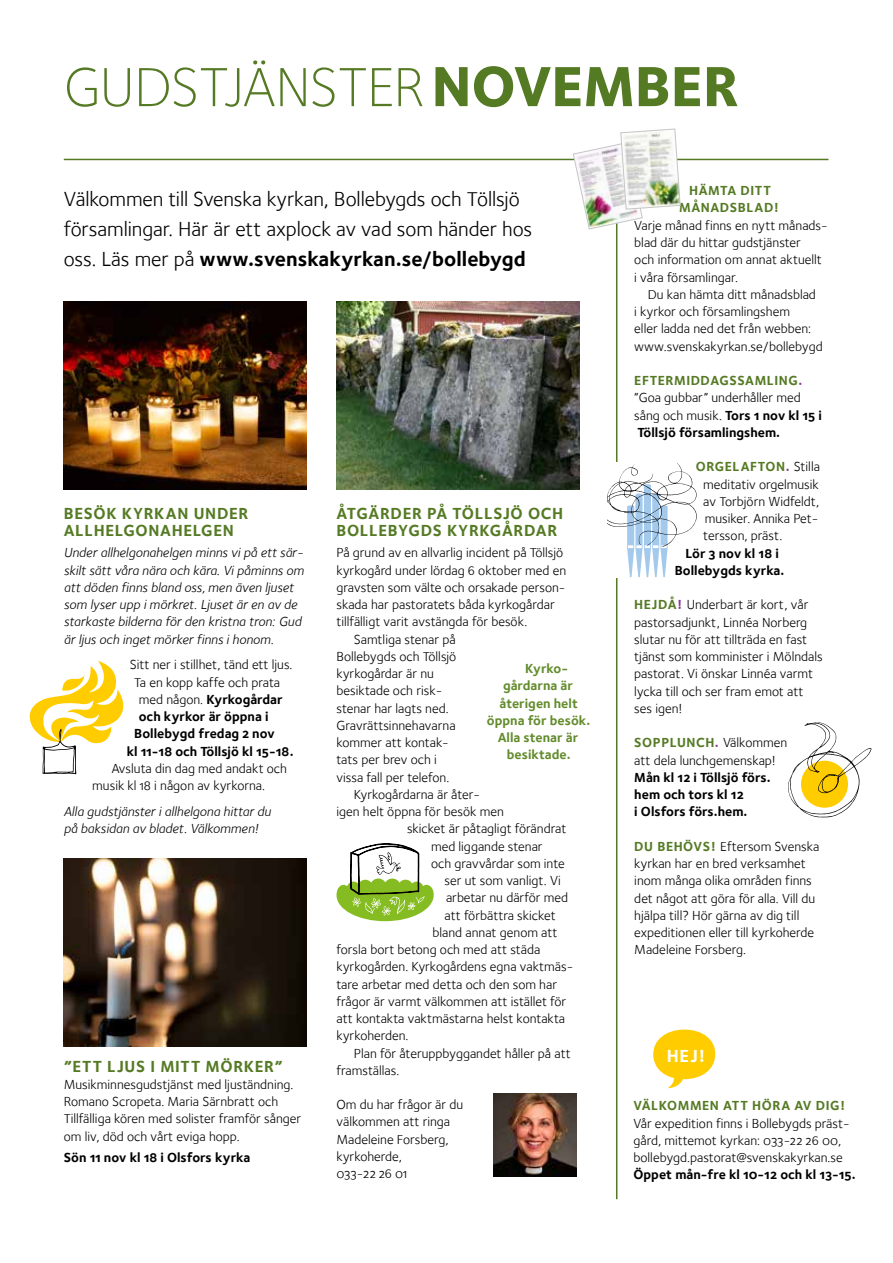
<style>
.page{position:relative;width:893px;height:1263px;background:#fff}
.page>*{position:absolute;margin:0;border:0;box-sizing:border-box;transform-origin:0 0}
.t1{font:300 57px "Foundry Sterling";letter-spacing:-.015em;color:#557a24}
.t2{font:21px/30px "Foundry Sterling Book OSF";letter-spacing:-.005em;color:#000}
.t3{font:21px "Foundry Sterling Bold OSF";color:#000}
.t4{font:700 18px "Foundry Sterling";color:#fff}
.t5{font:700 16.5px/17.2px "Foundry Sterling";letter-spacing:.04em;color:#557a24}
.t6{font:13.5px/17.2px "Foundry Sterling Book OSF";color:#000}
.t7{font:13.5px/17.2px "Foundry Sterling Book Italic OSF";color:#000}
.t8{font:13.5px/17.2px "Foundry Sterling Bold OSF";color:#000;text-align:center}
.t9{font:700 13.5px/17.2px "Foundry Sterling";letter-spacing:.04em;color:#557a24;text-align:center}
.t10{font:13.5px "Foundry Sterling Bold OSF";color:#638c2c}
.s1{font-weight:800;font-size:58.5px}
.s2{font-family:"Foundry Sterling Book OSF"}
.s3{color:#7e3c8d}
.s4{font-family:"Foundry Sterling Bold OSF"}
.s5{font-family:"Foundry Sterling Book OSF";font-weight:400;color:#000}
.s6{font-family:"Foundry Sterling";font-weight:700;color:#557a24}
.s7{font-family:"Foundry Sterling";font-weight:700;color:#7e3c8d}
</style>
<div class="page">
<hr style="left:616px;top:190px;width:1px;height:1009px;background:#557a24">
<svg style="left:607px;top:462px;width:90px;height:115px"></svg>
<hr style="left:64px;top:159px;width:764px;height:1px;background:#557a24">
<img style="left:64px;top:302px;width:243px;height:187px">
<img style="left:573px;top:129px;width:108px;height:100px">
<img style="left:64px;top:859px;width:243px;height:187px">
<img style="left:336px;top:302px;width:243px;height:187px">
<svg style="left:668px;top:1076px;width:16px;height:12px"></svg>
<div style="left:653px;top:1029px;width:62px;height:50px;background:#fc0;border-radius:50%"></div>
<svg style="left:30px;top:661px;width:93px;height:113px"></svg>
<svg style="left:336px;top:844px;width:98px;height:77px"></svg>
<img style="left:493px;top:1093px;width:84px;height:84px">
<svg style="left:788px;top:722px;width:83px;height:95px"></svg>
<h1 class="t1" style="left:64px;top:54px;width:677px">GUDSTJÄNSTER <span class="s1">NOVEMBER</span></h1>
<h2 class="t2" style="left:64px;top:184px;width:470px">Välkommen till Svenska kyrkan, Bollebygds och Töllsjö församlingar. Här är ett axplock av vad som händer hos</h2>
<h2 class="t3" style="left:64px;top:246px;width:463px"><span class="s2">oss. Läs mer på</span> www.svenskakyrkan.se/bollebygd</h2>
<p class="t5" style="left:64px;top:504px;width:186px">BESÖK KYRKAN UNDER<br>ALLHELGONAHELGEN</p>
<p class="t7" style="left:64px;top:544px;width:242px">Under allhelgonahelgen minns vi på ett sär&shy;skilt sätt våra nära och kära. Vi påminns om att döden finns bland oss, men även ljuset som lyser upp i mörkret. Ljuset är en av de starkaste bilderna för den kristna tron: Gud är ljus och inget mörker finns i honom.</p>
<p class="t6" style="left:130px;top:656px;width:164px;text-align:center">Sitt ner i stillhet, tänd ett ljus.<br>Ta en kopp kaffe och prata</p>
<p class="t8" style="left:139px;top:690px;width:145px"><span class="s2">med någon.</span> Kyrkogårdar</p>
<p class="t8" style="left:139px;top:708px;width:131px">och kyrkor är öppna i</p>
<p class="t8" style="left:134px;top:725px;width:142px">Bollebygd fredag 2 nov</p>
<p class="t8" style="left:127px;top:742px;width:168px">kl 11-18 och Töllsjö kl 15-18.</p>
<p class="t6" style="left:92px;top:760px;width:196px;text-indent:19px">Avsluta din dag med andakt och musik kl 18 i någon av kyrkorna.</p>
<p class="t7" style="left:64px;top:803px;width:209px">Alla gudstjänster i allhelgona hittar du på baksidan av bladet. Välkommen!</p>
<p class="t5" style="left:64px;top:1057px;width:220px">”ETT LJUS I MITT MÖRKER”</p>
<p class="t6" style="left:64px;top:1076px;width:239px">Musikminnesgudstjänst med ljuständning.<br>Romano Scropeta. Maria Särnbratt och Tillfälliga kören med solister framför sånger om liv, död och vårt eviga hopp.</p>
<p class="t8" style="left:64px;top:1149px;width:188px">Sön 11 nov kl 18 i Olsfors kyrka</p>
<p class="t5" style="left:336px;top:504px;width:228px">ÅTGÄRDER PÅ TÖLLSJÖ OCH<br>BOLLEBYGDS KYRKGÅRDAR</p>
<p class="t6" style="left:336px;top:544px;width:228px">På grund av en allvarlig incident på Töllsjö</p>
<p class="t6" style="left:336px;top:561px;width:231px">kyrkogård under lördag 6 oktober med en</p>
<p class="t6" style="left:336px;top:579px;width:231px">gravsten som välte och orsakade person-</p>
<p class="t6" style="left:336px;top:596px;width:220px">skada har pastoratets båda kyrkogårdar</p>
<p class="t6" style="left:336px;top:613px;width:192px">tillfälligt varit avstängda för besök.</p>
<p class="t6" style="left:354px;top:630px;width:103px">Samtliga stenar på</p>
<p class="t6" style="left:336px;top:648px;width:121px">Bollebygds och Töllsjö</p>
<p class="t6" style="left:336px;top:665px;width:99px">kyrkogårdar är nu</p>
<p class="t6" style="left:336px;top:682px;width:107px">besiktade och risk-</p>
<p class="t6" style="left:336px;top:699px;width:114px">stenar har lagts ned.</p>
<p class="t6" style="left:336px;top:717px;width:121px">Gravrättsinnehavarna</p>
<p class="t6" style="left:336px;top:734px;width:114px">kommer att kontak-</p>
<p class="t6" style="left:336px;top:751px;width:102px">tats per brev och i</p>
<p class="t6" style="left:336px;top:768px;width:114px">vissa fall per telefon.</p>
<p class="t6" style="left:354px;top:786px;width:126px">Kyrkogårdarna är åter-</p>
<p class="t6" style="left:336px;top:803px;width:169px">igen helt öppna för besök men</p>
<p class="t6" style="left:407px;top:820px;width:161px">skicket är påtagligt förändrat</p>
<p class="t6" style="left:431px;top:837px;width:113px">med liggande stenar</p>
<p class="t6" style="left:431px;top:855px;width:135px">och gravvårdar som inte</p>
<p class="t6" style="left:444px;top:872px;width:118px">ser ut som vanligt. Vi</p>
<p class="t6" style="left:446px;top:889px;width:124px">arbetar nu därför med</p>
<p class="t6" style="left:444px;top:906px;width:113px">att förbättra skicket</p>
<p class="t6" style="left:432px;top:924px;width:127px">bland annat genom att</p>
<p class="t6" style="left:336px;top:941px;width:205px">forsla bort betong och med att städa</p>
<p class="t6" style="left:336px;top:958px;width:238px">kyrkogården. Kyrkogårdens egna vaktmäs-</p>
<p class="t6" style="left:336px;top:975px;width:222px">tare arbetar med detta och den som har</p>
<p class="t6" style="left:336px;top:993px;width:231px">frågor är varmt välkommen att istället för</p>
<p class="t6" style="left:336px;top:1010px;width:230px">att kontakta vaktmästarna helst kontakta</p>
<p class="t6" style="left:336px;top:1027px;width:74px">kyrkoherden.</p>
<p class="t6" style="left:354px;top:1044px;width:218px">Plan för återuppbyggandet håller på att</p>
<p class="t6" style="left:336px;top:1062px;width:64px">framställas.</p>
<p class="t6" style="left:336px;top:1096px;width:128px">Om du har frågor är du välkommen att ringa<br>Madeleine Forsberg, kyrkoherde,<br>033-22 26 01</p>
<p class="t10" style="left:525px;top:660px;width:44px">Kyrko-</p>
<p class="t10" style="left:503px;top:678px;width:71px">gårdarna är</p>
<p class="t10" style="left:500px;top:695px;width:80px">återigen helt</p>
<p class="t10" style="left:487px;top:712px;width:105px">öppna för besök.</p>
<p class="t10" style="left:498px;top:729px;width:82px">Alla stenar är</p>
<p class="t10" style="left:507px;top:747px;width:65px">besiktade.</p>
<p class="t9" style="left:679px;top:182px;width:101px">HÄMTA DITT<br>MÅNADSBLAD!</p>
<p class="t6" style="left:634px;top:217px;width:195px">Varje månad finns en nytt månads&shy;blad där du hittar gudstjänster<br>och information om annat aktuellt i våra församlingar.</p>
<p class="t6" style="left:634px;top:286px;width:190px;text-indent:14px">Du kan hämta ditt månadsblad<br>i kyrkor och församlingshem<br>eller ladda ned det från webben: www.svenskakyrkan.se/bollebygd</p>
<p class="t9" style="left:634px;top:372px;width:169px">EFTERMIDDAGSSAMLING<span class="s3">.</span></p>
<p class="t6" style="left:634px;top:389px;width:189px">”Goa gubbar” underhåller med sång och musik. <span class="s4">Tors 1 nov kl 15 i</span></p>
<p class="t8" style="left:637px;top:423px;width:144px">Töllsjö församlingshem.</p>
<p class="t9" style="left:696px;top:458px;width:126px">ORGELAFTON<span class="s3">.</span> <span class="s5">Stilla</span></p>
<p class="t6" style="left:703px;top:475px;width:118px;text-align:justify">meditativ orgelmusik av Torbjörn Widfeldt, musiker. Annika Pet&shy;tersson, präst.</p>
<p class="t8" style="left:675px;top:544px;width:111px">Lör 3 nov kl 18 i<br>Bollebygds kyrka.</p>
<p class="t6" style="left:634px;top:596px;width:190px"><span class="s6">HEJDÅ</span><span class="s7">!</span> Underbart är kort, vår pastorsadjunkt, Linnéa Norberg slutar nu för att tillträda en fast tjänst som komminister i Mölndals pastorat. Vi önskar Linnéa varmt lycka till och ser fram emot att ses igen!</p>
<p class="t9" style="left:634px;top:734px;width:154px">SOPPLUNCH<span class="s3">.</span> <span class="s5">Välkommen</span></p>
<p class="t6" style="left:634px;top:751px;width:143px">att dela lunchgemenskap!</p>
<p class="t8" style="left:634px;top:768px;width:138px;text-align:left">Mån kl 12 i Töllsjö förs. hem och tors kl 12<br>i Olsfors förs.hem.</p>
<p class="t6" style="left:634px;top:838px;width:187px"><span class="s6">DU BEHÖVS!</span> Eftersom Svenska kyrkan har en bred verksamhet inom många olika områden finns det något att göra för alla. Vill du hjälpa till? Hör gärna av dig till expeditionen eller till kyrkoherde<br>Madeleine Forsberg.</p>
<h3 class="t4" style="left:667px;top:1045px;width:40px">HEJ!</h3>
<p class="t9" style="left:634px;top:1097px;width:213px">VÄLKOMMEN ATT HÖRA AV DIG!</p>
<p class="t6" style="left:634px;top:1114px;width:218px">Vår expedition finns i Bollebygds präst&shy;gård, mittemot kyrkan: 033-22 26 00, bollebygd.pastorat@svenskakyrkan.se</p>
<p class="t8" style="left:634px;top:1166px;width:224px">Öppet mån-fre kl 10-12 och kl 13-15.</p>
</div>
